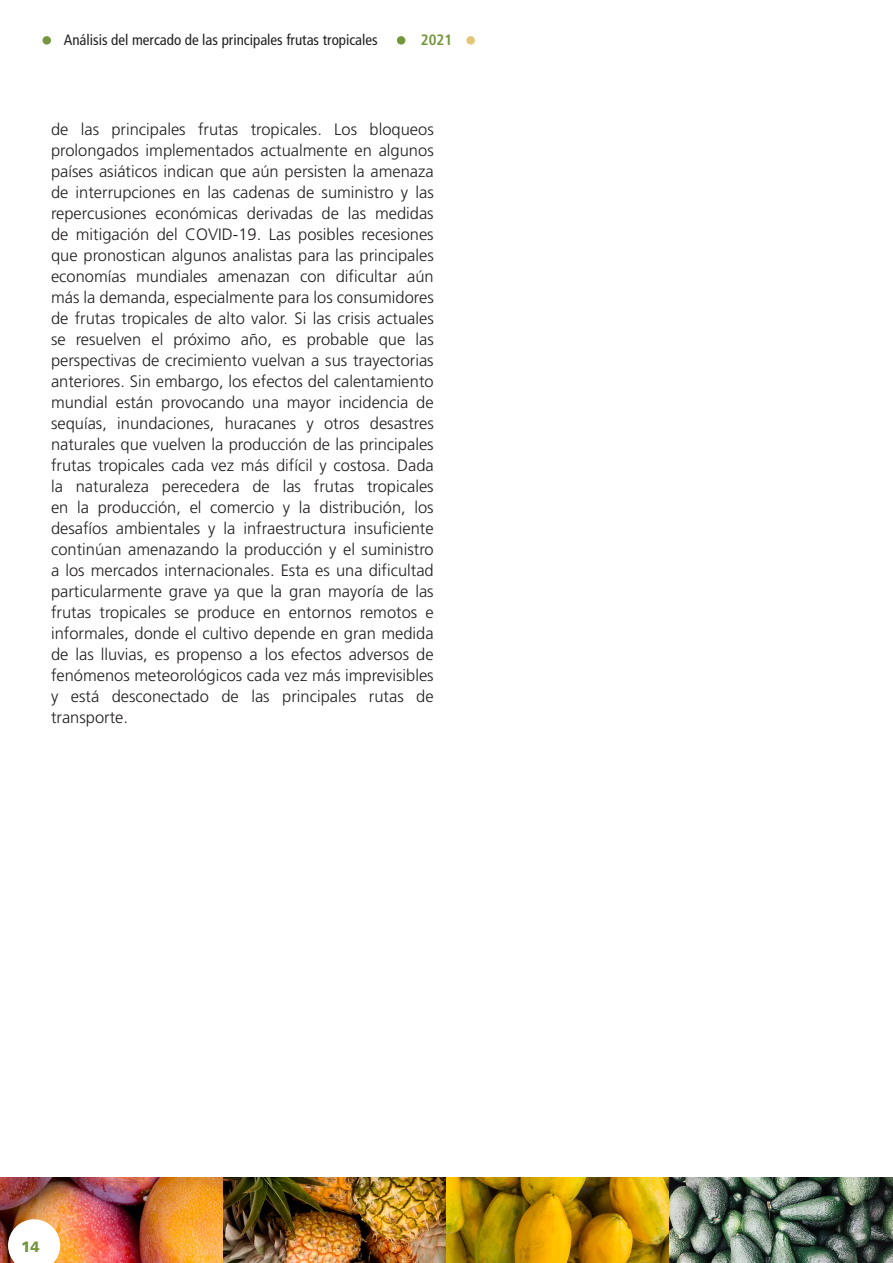
<style>
.page{position:relative;width:893px;height:1263px;background:#fff}
.page>*{position:absolute;margin:0;border:0;box-sizing:border-box;transform-origin:0 0}
.Text{font:300 16.5px/21px "Frutiger LT Std";color:#231f20;text-align:justify}
.t1{font:condensed 15px "Frutiger LT Std";color:#231f20}
.t2{font:700 condensed 15px "Frutiger LT Std";color:#74963d}
.t3{font:900 15px "Frutiger LT Std";color:#74963d}
</style>
<div class="page">
<img style="left:0;top:1178px;width:893px;height:85px">
<svg style="left:8px;top:1219px;width:52px;height:44px"></svg>
<div style="left:43px;top:36px;width:8px;height:9px;background:#74963d;border-radius:50%"></div>
<div style="left:397px;top:36px;width:8px;height:9px;background:#74963d;border-radius:50%"></div>
<div style="left:466px;top:36px;width:9px;height:9px;background:#e4c675;border-radius:50%"></div>
<p class="t1" style="left:64px;top:31px;width:315px">Análisis del mercado de las principales frutas tropicales</p>
<p class="t2" style="left:421px;top:31px;width:33px">2021</p>
<p class="Text" style="left:51px;top:119px;width:384px">de las principales frutas tropicales. Los bloqueos prolongados implementados actualmente en algunos países asiáticos indican que aún persisten la amenaza de interrupciones en las cadenas de suministro y las repercusiones económicas derivadas de las medidas de mitigación del COVID-19. Las posibles recesiones que pronostican algunos analistas para las principales economías mundiales amenazan con dificultar aún más la demanda, especialmente para los consumidores de frutas tropicales de alto valor. Si las crisis actuales se resuelven el próximo año, es probable que las perspectivas de crecimiento vuelvan a sus trayectorias anteriores. Sin embargo, los efectos del calentamiento mundial están provocando una mayor incidencia de sequías, inundaciones, huracanes y otros desastres naturales que vuelven la producción de las principales frutas tropicales cada vez más difícil y costosa. Dada la naturaleza perecedera de las frutas tropicales en la producción, el comercio y la distribución, los desafíos ambientales y la infraestructura insuficiente continúan amenazando la producción y el suministro a los mercados internacionales. Esta es una dificultad particularmente grave ya que la gran mayoría de las frutas tropicales se produce en entornos remotos e informales, donde el cultivo depende en gran medida de las lluvias, es propenso a los efectos adversos de fenómenos meteorológicos cada vez más imprevisibles y está desconectado de las principales rutas de transporte.</p>
<p class="t3" style="left:21px;top:1238px;width:20px">14</p>
</div>
